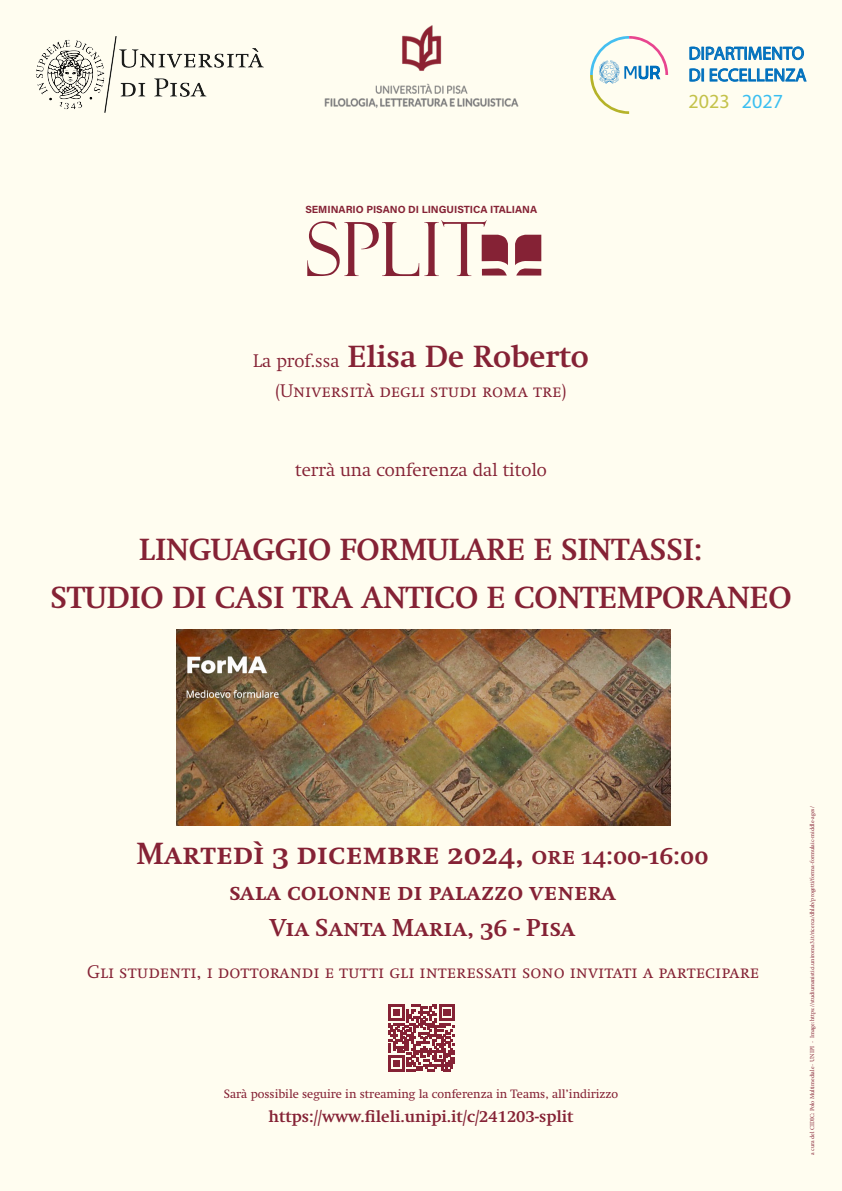
<style>
.page{position:relative;width:842px;height:1191px;background:#fffdf0}
.page>*{position:absolute;margin:0;border:0;box-sizing:border-box;transform-origin:0 0}
.t1{font:75px "Felix Titling";color:#852235}
.t2{font:700 30px/48px "Swift";color:#852235;text-align:center}
.t3{font:30px "Swift Bold SC";color:#852235}
.t4{font:24px/36px "Swift Bold SC";color:#852235;text-align:center}
.t5{font:20.1px "Myriad Pro";color:#c4c24a}
.t6{font:18.1px/21.7px "Myriad Pro";color:#0070bd}
.t7{font:18px "Swift Light SC";color:#852235}
.t8{font:300 18px "Swift";color:#852235}
.t9{font:700 16px "Swift";color:#852235}
.t10{font:12px "Swift";color:#852235}
.t11{font:10.4px "Acumin Variable Concept";color:#852235}
.t12{font:6px "Minion Pro";color:#852235}
.s1{font-weight:300;font-size:18px}
.s2{color:#3bbff0}
.s3{font-size:24px}
</style>
<div class="page">
<svg style="left:515px;top:235px;width:26px;height:40px"></svg>
<svg style="left:482px;top:235px;width:26px;height:40px"></svg>
<img style="left:324px;top:25px;width:195px;height:83px">
<img style="left:36px;top:36px;width:227px;height:77px">
<svg style="left:590px;top:36px;width:78px;height:78px"></svg>
<img style="left:176px;top:629px;width:494px;height:196px">
<svg style="left:388px;top:1004px;width:67px;height:67px"></svg>
<h3 class="t11" style="left:305px;top:203px;width:233px">SEMINARIO PISANO DI LINGUISTICA ITALIANA</h3>
<h1 class="t1" style="left:305px;top:206px;width:183px">SPLIT</h1>
<h2 class="t2" style="left:253px;top:332px;width:337px"><span class="s1">La prof.ssa</span> Elisa De Roberto</h2>
<h3 class="t7" style="left:275px;top:380px;width:292px">(Università degli studi roma tre)</h3>
<h3 class="t8" style="left:295px;top:459px;width:253px">terrà una conferenza dal titolo</h3>
<h3 class="t6" style="left:689px;top:42px;width:119px">DIPARTIMENTO<br>DI ECCELLENZA</h3>
<h3 class="t5" style="left:689px;top:89px;width:96px">2023 <span class="s2">2027</span></h3>
<h2 class="t2" style="left:50px;top:525px;width:743px">LINGUAGGIO FORMULARE E SINTASSI:<br>STUDIO DI CASI TRA ANTICO E CONTEMPORANEO</h2>
<h2 class="t3" style="left:136px;top:836px;width:573px">Martedì 3 dicembre 2024, <span class="s3">ore 14:00-16:00</span></h2>
<h3 class="t4" style="left:229px;top:873px;width:388px">sala colonne di palazzo venera<br>Via Santa Maria, 36 - Pisa</h3>
<h3 class="t7" style="left:87px;top:961px;width:674px">Gli studenti, i dottorandi e tutti gli interessati sono invitati a partecipare</h3>
<h3 class="t10" style="left:224px;top:1087px;width:396px">Sarà possibile seguire in streaming la conferenza in Teams, all’indirizzo</h3>
<h3 class="t9" style="left:268px;top:1107px;width:306px">https://www.fileli.unipi.it/c/241203-split</h3>
<p class="t12" style="left:808px;top:1155px;width:350px;rotate:-90deg">a cura del CIDIC: Polo Multimediale - UNIPI - Image: https://studiumanistici.uniroma3.it/ricerca/dhlab/progetti/forma-formulaic-middle-ages/</p>
</div>
